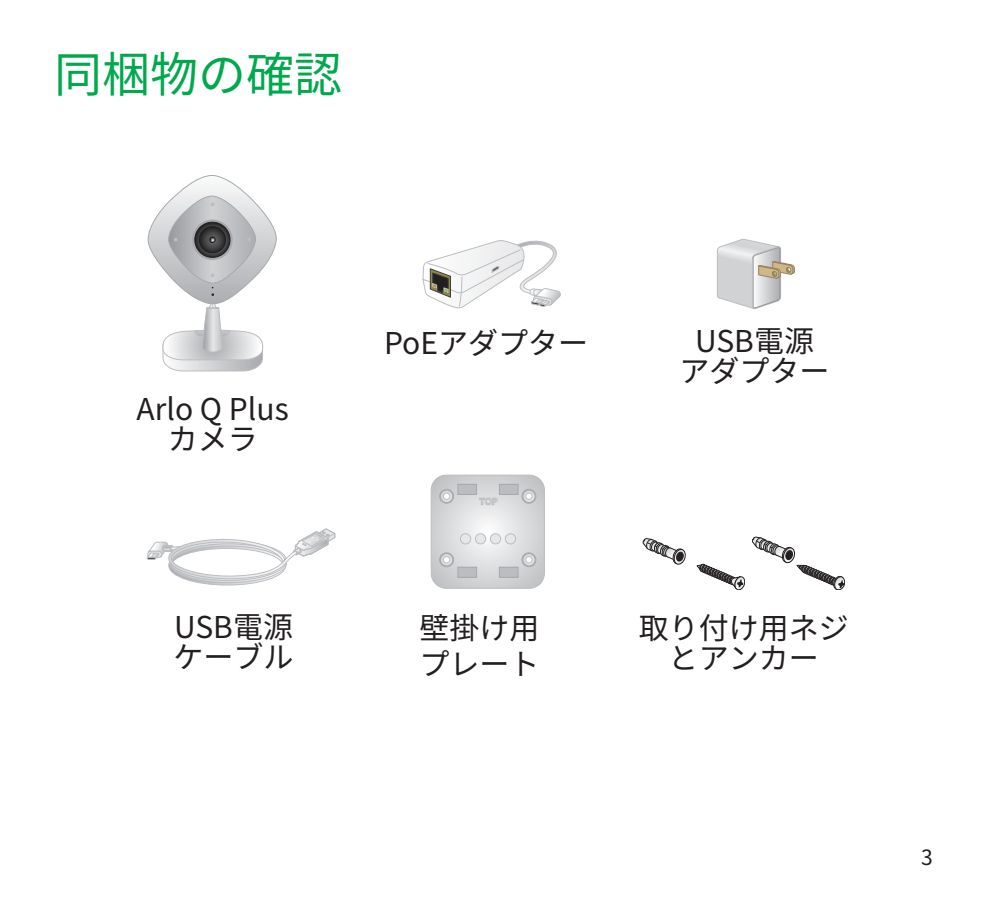
<style>
.page{position:relative;width:987px;height:902px;background:#fff}
.page>*{position:absolute;margin:0;border:0;box-sizing:border-box;transform-origin:0 0}
.h1_head{font:48px "Noto Sans CJ Kjp";color:#00a94d}
.t1{font:30px/30px "Noto Sans CJ Kjp";color:#231f20;text-align:center}
.t2{font:21px "Noto Sans CJ Kjp";color:#231f20}
</style>
<div class="page">
<svg style="left:148px;top:175px;width:129px;height:196px"></svg>
<svg style="left:147px;top:528px;width:188px;height:57px"></svg>
<svg style="left:717px;top:239px;width:77px;height:70px"></svg>
<svg style="left:431px;top:475px;width:113px;height:113px;background:#d4d5d7"></svg>
<svg style="left:422px;top:240px;width:139px;height:69px"></svg>
<svg style="left:696px;top:564px;width:49px;height:26px"></svg>
<svg style="left:642px;top:538px;width:44px;height:27px"></svg>
<svg style="left:752px;top:537px;width:93px;height:53px"></svg>
<p class="h1_head" style="left:54px;top:48px;width:289px">同梱物の確認</p>
<p class="t1" style="left:137px;top:394px;width:154px">Arlo Q Plusカメラ</p>
<p class="t1" style="left:173px;top:612px;width:122px;text-align:left">USB電源ケーブル</p>
<p class="t1" style="left:384px;top:328px;width:205px">PoEアダプター</p>
<p class="t1" style="left:679px;top:327px;width:152px">USB電源アダプター</p>
<p class="t1" style="left:419px;top:610px;width:121px;line-height:36px;text-align:left">壁掛け用プレート</p>
<p class="t1" style="left:638px;top:613px;width:212px">取り付け用ネジとアンカー</p>
<p class="t2" style="left:921px;top:845px;width:13px">3</p>
</div>
